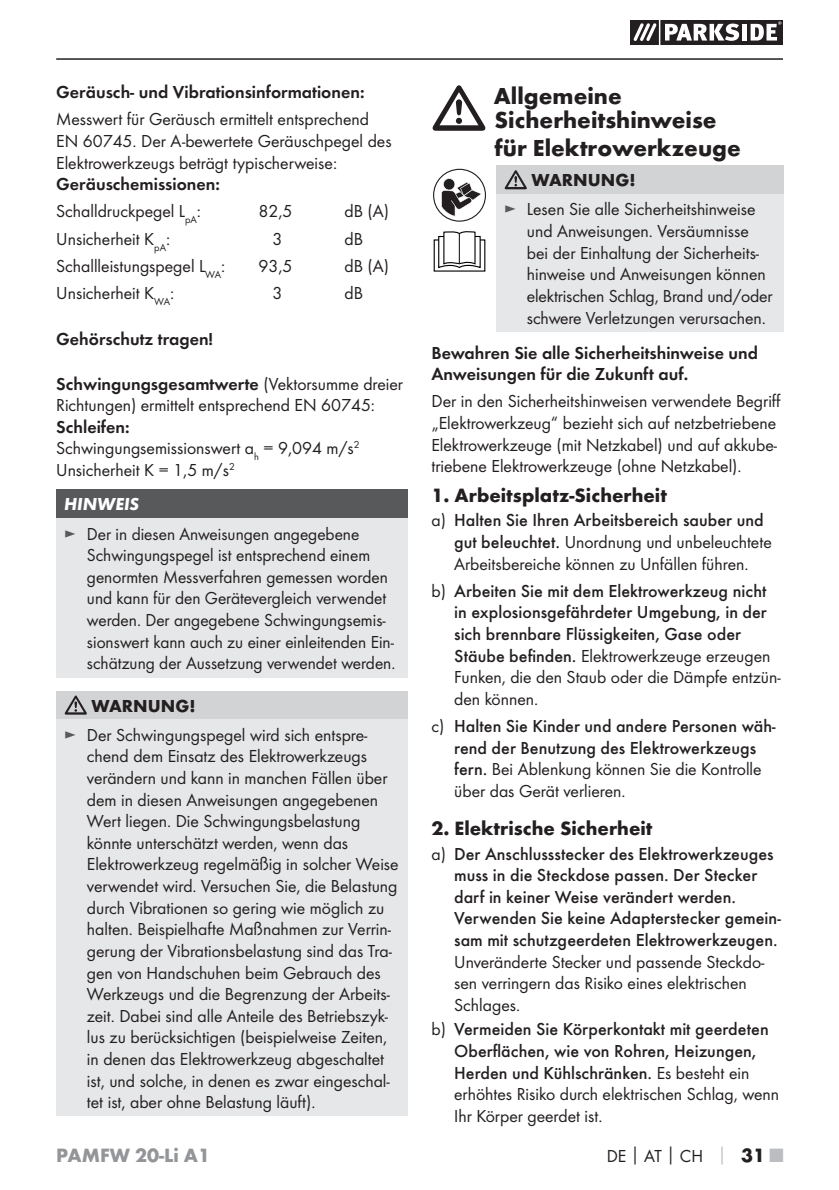
<style>
.page{position:relative;width:839px;height:1190px;background:#fff}
.page>*{position:absolute;margin:0;border:0;box-sizing:border-box;transform-origin:0 0}
.t1{font:700 24px/24px "Futura";color:#231f20}
.t2{font:700 20px "Futura";color:#231f20}
.t3{font:700 20px "Futura";color:#939598}
.t4{font:18px/21.6px "Futura Boo";color:#231f20}
.t5{font:500 18px/21.6px "Futura";color:#231f20;text-align:center}
.t6{font:18px/21.6px "Futura Dem";color:#231f20}
.t7{font:700 18px "Futura";color:#231f20}
.t8{font:italic 700 18px "Futura";color:#fff}
.s1{font-family:"Futura Boo"}
.s2{color:#58595b}
.s3{font-family:"Futura Boo";font-weight:400}
.s4{font-family:"Futura";font-weight:500}
.s5{font-family:"Futura";font-weight:700}
.s6{font-family:"Futura";font-weight:700;color:#bbbdc0}
.s7{font-family:"Futura";font-weight:700;font-size:20px}
.s8{font-family:"Futura";font-weight:700;font-size:20px;color:#bbbdc0}
</style>
<div class="page">
<hr style="left:56px;top:58px;width:726px;height:2px;background:#231f20">
<svg style="left:630px;top:20px;width:152px;height:25px"></svg>
<hr style="left:658px;top:20px;width:2px;height:25px;background:#fff">
<div style="left:56px;top:490px;width:351px;height:28px;background:#58595b"></div>
<div style="left:56px;top:518px;width:351px;height:159px;background:#e6e7e8"></div>
<div style="left:56px;top:691px;width:351px;height:28px;background:#d1d3d4"></div>
<div style="left:56px;top:719px;width:351px;height:397px;background:#e6e7e8"></div>
<svg style="left:65px;top:695px;width:22px;height:19px"></svg>
<svg style="left:437px;top:231px;width:44px;height:38px"></svg>
<svg style="left:433px;top:169px;width:52px;height:52px"></svg>
<div style="left:433px;top:169px;width:52px;height:53px;border:1px solid #231f20;border-radius:50%"></div>
<svg style="left:441px;top:178px;width:40px;height:38px"></svg>
<div style="left:496px;top:166px;width:287px;height:28px;background:#d1d3d4"></div>
<div style="left:496px;top:194px;width:287px;height:137px;background:#e6e7e8"></div>
<svg style="left:504px;top:170px;width:22px;height:19px"></svg>
<svg style="left:432px;top:85px;width:53px;height:46px"></svg>
<p class="t6" style="left:56px;top:82px;width:309px">Geräusch- und Vibrationsinformationen:</p>
<p class="t4" style="left:56px;top:109px;width:337px">Messwert für Geräusch ermittelt entsprechend<br>EN 60745. Der A-bewertete Geräuschpegel des<br>Elektrowerkzeugs beträgt typischerweise:</p>
<p class="t6" style="left:56px;top:174px;width:165px">Geräuschemissionen:</p>
<p class="t4" style="left:56px;top:202px;width:146px">Schalldruckpegel L<sub>pA</sub>:</p>
<p class="t4" style="left:258px;top:202px;width:35px">82,5</p>
<p class="t4" style="left:344px;top:202px;width:46px">dB (A)</p>
<p class="t4" style="left:56px;top:229px;width:115px">Unsicherheit K<sub>pA</sub>:</p>
<p class="t4" style="left:272px;top:229px;width:11px">3</p>
<p class="t4" style="left:344px;top:229px;width:20px">dB</p>
<p class="t4" style="left:56px;top:256px;width:170px">Schallleistungspegel L<sub>WA</sub>:</p>
<p class="t4" style="left:258px;top:256px;width:35px">93,5</p>
<p class="t4" style="left:344px;top:256px;width:46px">dB (A)</p>
<p class="t4" style="left:56px;top:283px;width:119px">Unsicherheit K<sub>WA</sub>:</p>
<p class="t4" style="left:272px;top:283px;width:11px">3</p>
<p class="t4" style="left:344px;top:283px;width:20px">dB</p>
<p class="t6" style="left:56px;top:330px;width:158px">Gehörschutz tragen!</p>
<p class="t6" style="left:56px;top:374px;width:348px">Schwingungsgesamtwerte <span class="s1">(Vektorsumme dreier</span></p>
<p class="t4" style="left:56px;top:395px;width:320px">Richtungen) ermittelt entsprechend EN 60745:</p>
<p class="t6" style="left:56px;top:417px;width:75px">Schleifen:</p>
<p class="t4" style="left:56px;top:438px;width:304px">Schwingungsemissionswert a<sub>h</sub> = 9,094 m/s<sup>2<br></sup>Unsicherheit K = 1,5 m/s<sup>2</sup></p>
<p class="t8" style="left:64px;top:492px;width:76px">HINWEIS</p>
<p class="t4" style="left:87px;top:524px;width:310px;text-indent:-23px"><span class="s2">►</span> Der in diesen Anweisungen angegebene Schwingungspegel ist entsprechend einem genormten Messverfahren gemessen worden und kann für den Gerätevergleich verwendet werden. Der angegebene Schwingungsemis&shy;sionswert kann auch zu einer einleitenden Ein&shy;schätzung der Aussetzung verwendet werden.</p>
<p class="t7" style="left:91px;top:698px;width:105px">WARNUNG!</p>
<p class="t4" style="left:87px;top:725px;width:313px;text-indent:-23px"><span class="s2">►</span> Der Schwingungspegel wird sich entspre&shy;chend dem Einsatz des Elektrowerkzeugs verändern und kann in manchen Fällen über dem in diesen Anweisungen angegebenen Wert liegen. Die Schwingungsbelastung könnte unterschätzt werden, wenn das Elektrowerkzeug regelmäßig in solcher Weise verwendet wird. Versuchen Sie, die Belastung durch Vibrationen so gering wie möglich zu halten. Beispielhafte Maßnahmen zur Verrin&shy;gerung der Vibrationsbelastung sind das Tra&shy;gen von Handschuhen beim Gebrauch des Werkzeugs und die Begrenzung der Arbeits&shy;zeit. Dabei sind alle Anteile des Betriebszyk&shy;lus zu berücksichtigen (beispielweise Zeiten, in denen das Elektrowerkzeug abgeschaltet ist, und solche, in denen es zwar eingeschal&shy;tet ist, aber ohne Belastung läuft).</p>
<h1 class="t1" style="left:493px;top:86px;width:224px">Allgemeine<br>Sicherheitshinweise</h1>
<h1 class="t1" style="left:494px;top:138px;width:248px">für Elektrowerkzeuge</h1>
<p class="t7" style="left:531px;top:173px;width:105px">WARNUNG!</p>
<p class="t4" style="left:526px;top:200px;width:247px;text-indent:-23px"><span class="s2">►</span> Lesen Sie alle Sicherheitshinweise und Anweisungen. Versäumnisse bei der Einhaltung der Sicherheits&shy;hinweise und Anweisungen können elektrischen Schlag, Brand und/oder schwere Verletzungen verursachen.</p>
<p class="t6" style="left:431px;top:343px;width:328px">Bewahren Sie alle Sicherheitshinweise und<br>Anweisungen für die Zukunft auf.</p>
<p class="t4" style="left:431px;top:391px;width:350px">Der in den Sicherheitshinweisen verwendete Begriff „Elektrowerkzeug“ bezieht sich auf netzbetriebene Elektrowerkzeuge (mit Netzkabel) und auf akkube&shy;triebene Elektrowerkzeuge (ohne Netzkabel).</p>
<p class="t2" style="left:431px;top:487px;width:237px">1. Arbeitsplatz-Sicherheit</p>
<p class="t5" style="left:431px;top:510px;width:333px"><span class="s3">a)</span> Halten Sie Ihren Arbeitsbereich sauber und</p>
<p class="t4" style="left:454px;top:532px;width:319px"><span class="s4">gut beleuchtet.</span> Unordnung und unbeleuchtete<br>Arbeitsbereiche können zu Unfällen führen.</p>
<p class="t5" style="left:454px;top:581px;width:314px;text-align:justify;text-indent:-23px"><span class="s3">b)</span> Arbeiten Sie mit dem Elektrowerkzeug nicht in explosionsgefährdeter Umgebung, in der sich brennbare Flüssigkeiten, Gase oder</p>
<p class="t4" style="left:454px;top:646px;width:328px"><span class="s4">Stäube befinden.</span> Elektrowerkzeuge erzeugen<br>Funken, die den Staub oder die Dämpfe entzün&shy;den können.</p>
<p class="t5" style="left:431px;top:716px;width:345px"><span class="s3">c)</span> Halten Sie Kinder und andere Personen wäh&shy;rend der Benutzung des Elektrowerkzeugs</p>
<p class="t4" style="left:454px;top:759px;width:309px"><span class="s4">fern.</span> Bei Ablenkung können Sie die Kontrolle über das Gerät verlieren.</p>
<p class="t2" style="left:431px;top:820px;width:222px">2. Elektrische Sicherheit</p>
<p class="t5" style="left:454px;top:844px;width:328px;text-align:left;text-indent:-23px"><span class="s3">a)</span> Der Anschlussstecker des Elektrowerkzeuges muss in die Steckdose passen. Der Stecker darf in keiner Weise verändert werden.<br>Verwenden Sie keine Adapterstecker gemein&shy;sam mit schutzgeerdeten Elektrowerkzeugen.</p>
<p class="t4" style="left:454px;top:951px;width:311px">Unveränderte Stecker und passende Steckdo&shy;sen verringern das Risiko eines elektrischen<br>Schlages.</p>
<p class="t5" style="left:431px;top:1019px;width:338px"><span class="s3">b)</span> Vermeiden Sie Körperkontakt mit geerdeten<br>Oberflächen, wie von Rohren, Heizungen,<br>Herden und Kühlschränken. <span class="s3">Es besteht ein</span></p>
<p class="t4" style="left:454px;top:1084px;width:326px">erhöhtes Risiko durch elektrischen Schlag, wenn<br>Ihr Körper geerdet ist.</p>
<p class="t3" style="left:56px;top:1147px;width:155px">PAMFW 20-Li A1</p>
<p class="t4" style="left:606px;top:1146px;width:178px">DE<span class="s5">│</span>AT<span class="s5">│</span>CH <span class="s6">│</span> <span class="s7">31</span> <span class="s8">■</span></p>
</div>
